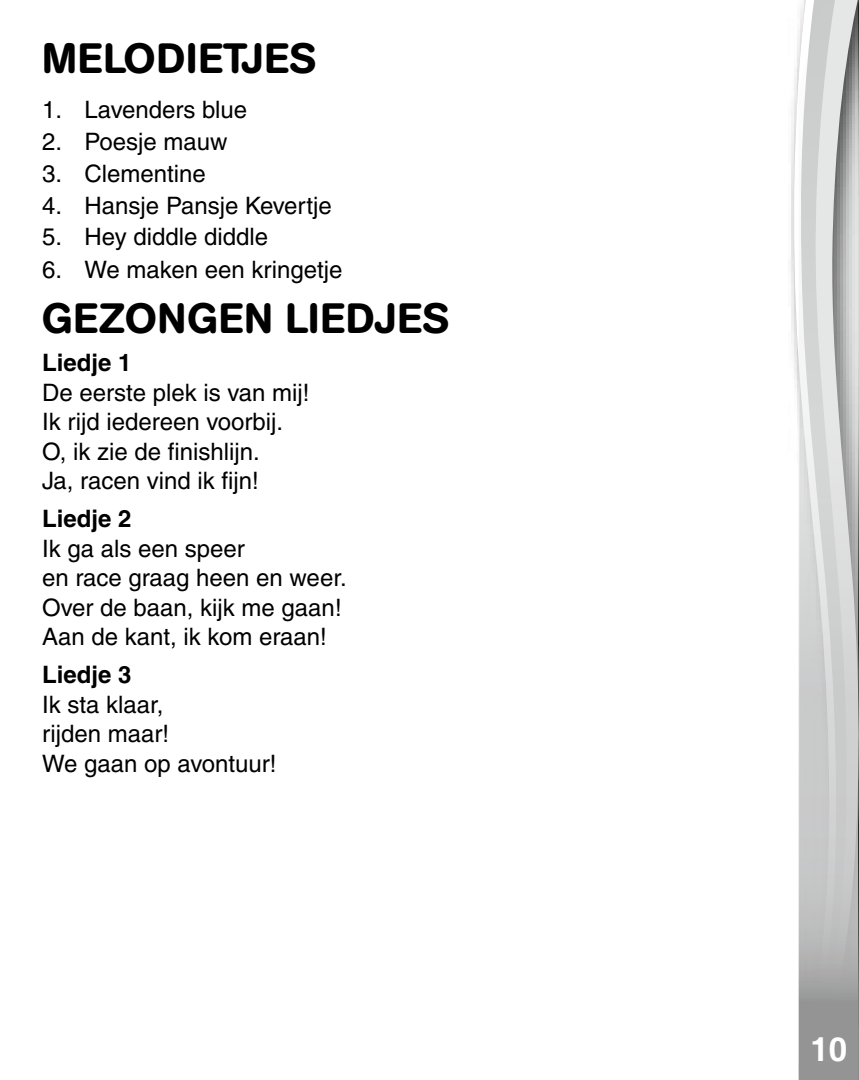
<style>
.page{position:relative;width:859px;height:1080px;background:#fff}
.page>*{position:absolute;margin:0;border:0;box-sizing:border-box;transform-origin:0 0}
.t1{font:500 42px "AG Book Rounded";letter-spacing:.02em;color:#000}
.t2{font:700 33px "Helvetica";color:#fff}
.t3{font:700 33px "Helvetica";color:#fff}
.t4{font:500 24px/29.4px "Helvetica";color:#000}
.t5{font:700 24px "Helvetica";color:#000}
.s1{font-size:27px}
</style>
<div class="page">
<div style="left:787px;top:0;width:71px;height:1080px;background:#000;opacity:.75"></div>
<svg style="left:793px;top:0;width:6px;height:1080px"></svg>
<svg style="left:799px;top:0;width:59px;height:1080px;background:#c7c7c7"></svg>
<div style="left:741px;top:1029px;width:57px;height:51px;background:#fff"></div>
<h1 class="t1" style="left:42px;top:34px;width:275px">MELODIETJES</h1>
<p class="t4" style="left:42px;top:97px;width:207px">1. Lavenders blue</p>
<p class="t4" style="left:42px;top:129px;width:187px">2. Poesje mauw</p>
<p class="t4" style="left:42px;top:161px;width:165px">3. Clementine</p>
<p class="t4" style="left:42px;top:193px;width:291px">4. Hansje Pansje Kevertje</p>
<p class="t4" style="left:42px;top:224px;width:228px">5. Hey diddle diddle</p>
<p class="t4" style="left:42px;top:258px;width:302px">6. We maken een kringetje</p>
<h1 class="t1" style="left:42px;top:294px;width:408px">GEZONGEN LIEDJES</h1>
<p class="t5" style="left:42px;top:353px;width:91px">Liedje 1</p>
<p class="t4" style="left:42px;top:380px;width:269px">De eerste plek is van mij!<br>Ik rijd iedereen voorbij.<br>O, ik zie de finishlijn.<br>Ja, racen vind ik fijn!</p>
<p class="t5" style="left:42px;top:509px;width:91px">Liedje 2</p>
<p class="t4" style="left:42px;top:536px;width:306px">Ik ga als een speer<br>en race graag heen en weer.<br>Over de baan, kijk me gaan!<br>Aan de kant, ik kom eraan!</p>
<p class="t5" style="left:42px;top:665px;width:91px">Liedje 3</p>
<p class="t4" style="left:42px;top:692px;width:236px">Ik sta klaar,<br>rijden maar!<br>We gaan op avontuur!</p>
<h2 class="t2" style="left:813px;top:1028px;width:40px">10<span class="s1">10</span></h2>
<h2 class="t3" style="left:810px;top:1037px;width:38px">10</h2>
</div>
